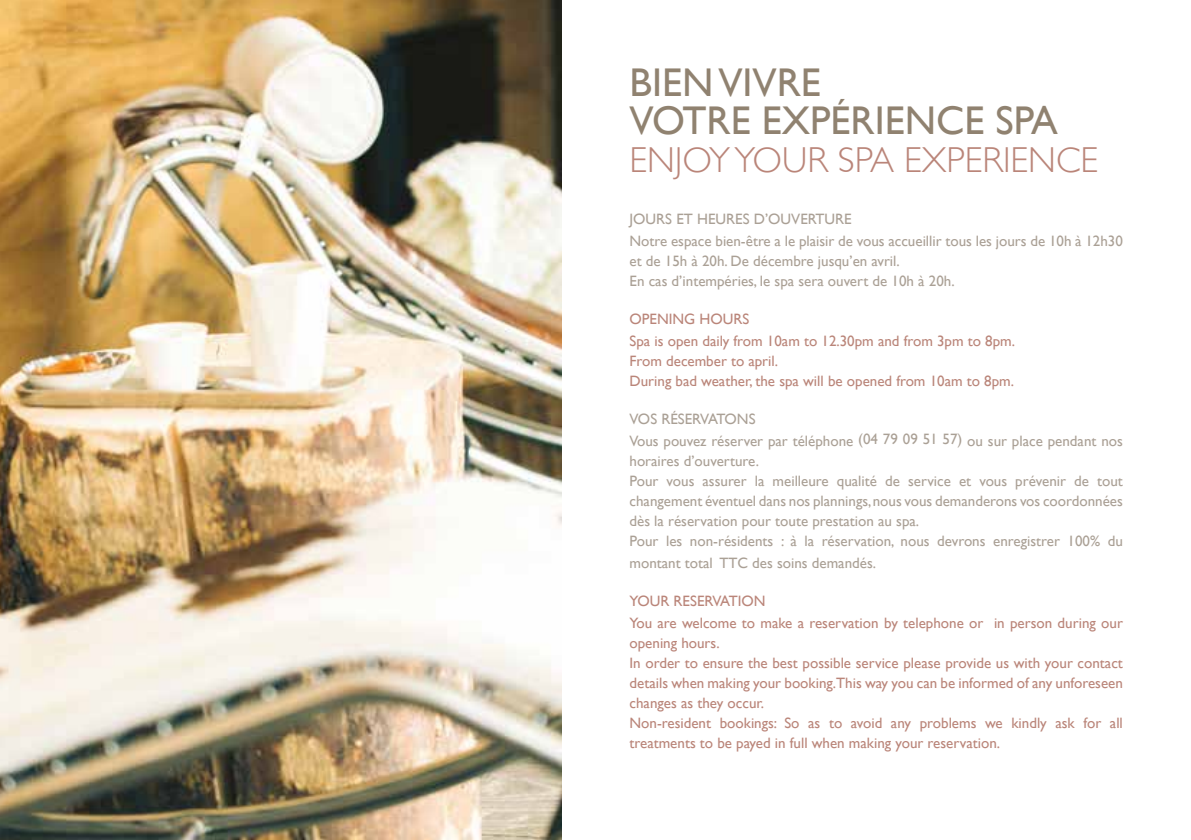
<style>
.page{position:relative;width:1191px;height:840px;background:#fff}
.page>*{position:absolute;margin:0;border:0;box-sizing:border-box;transform-origin:0 0}
.t1{font:40px/38px "Gill Sans";color:#908270}
.t2{font:300 36px "Gill Sans";color:#ba8579}
.t3{font:15px/20px "Gill Sans";color:#aaa095}
.t4{font:15px/20px "Gill Sans";color:#ba8579}
</style>
<div class="page">
<img style="left:0;top:0;width:561px;height:839px">
<h1 class="t1" style="left:629px;top:63px;width:430px">BIEN VIVRE<br>VOTRE EXPÉRIENCE SPA</h1>
<h2 class="t2" style="left:629px;top:131px;width:470px">ENJOY YOUR SPA EXPERIENCE</h2>
<p class="t3" style="left:629px;top:207px;width:495px;line-height:22px">JOURS ET HEURES D’OUVERTURE<br>Notre espace bien-être a le plaisir de vous accueillir tous les jours de 10h à 12h30</p>
<p class="t3" style="left:629px;top:250px;width:326px">et de 15h à 20h. De décembre jusqu’en avril.<br>En cas d’intempéries, le spa sera ouvert de 10h à 20h.</p>
<p class="t4" style="left:629px;top:307px;width:387px;line-height:22px">OPENING HOURS<br>Spa is open daily from 10am to 12.30pm and from 3pm to 8pm.</p>
<p class="t4" style="left:629px;top:350px;width:386px">From december to april.<br>During bad weather, the spa will be opened from 10am to 8pm.</p>
<p class="t3" style="left:629px;top:407px;width:495px;line-height:22px">VOS RÉSERVATONS<br>Vous pouvez réserver par téléphone (04 79 09 51 57) ou sur place pendant nos</p>
<p class="t3" style="left:629px;top:450px;width:495px">horaires d’ouverture.<br>Pour vous assurer la meilleure qualité de service et vous prévenir de tout changement éventuel dans nos plannings, nous vous demanderons vos coordonnées dès la réservation pour toute prestation au spa.<br>Pour les non-résidents : à la réservation, nous devrons enregistrer 100% du</p>
<p class="t3" style="left:629px;top:552px;width:248px">montant total TTC des soins demandés.</p>
<p class="t4" style="left:629px;top:589px;width:495px;line-height:22px">YOUR RESERVATION<br>You are welcome to make a reservation by telephone or in person during our</p>
<p class="t4" style="left:629px;top:632px;width:495px">opening hours.<br>In order to ensure the best possible service please provide us with your contact details when making your booking.This way you can be informed of any unforeseen changes as they occur.<br>Non-resident bookings: So as to avoid any problems we kindly ask for all treatments to be payed in full when making your reservation.</p>
</div>
